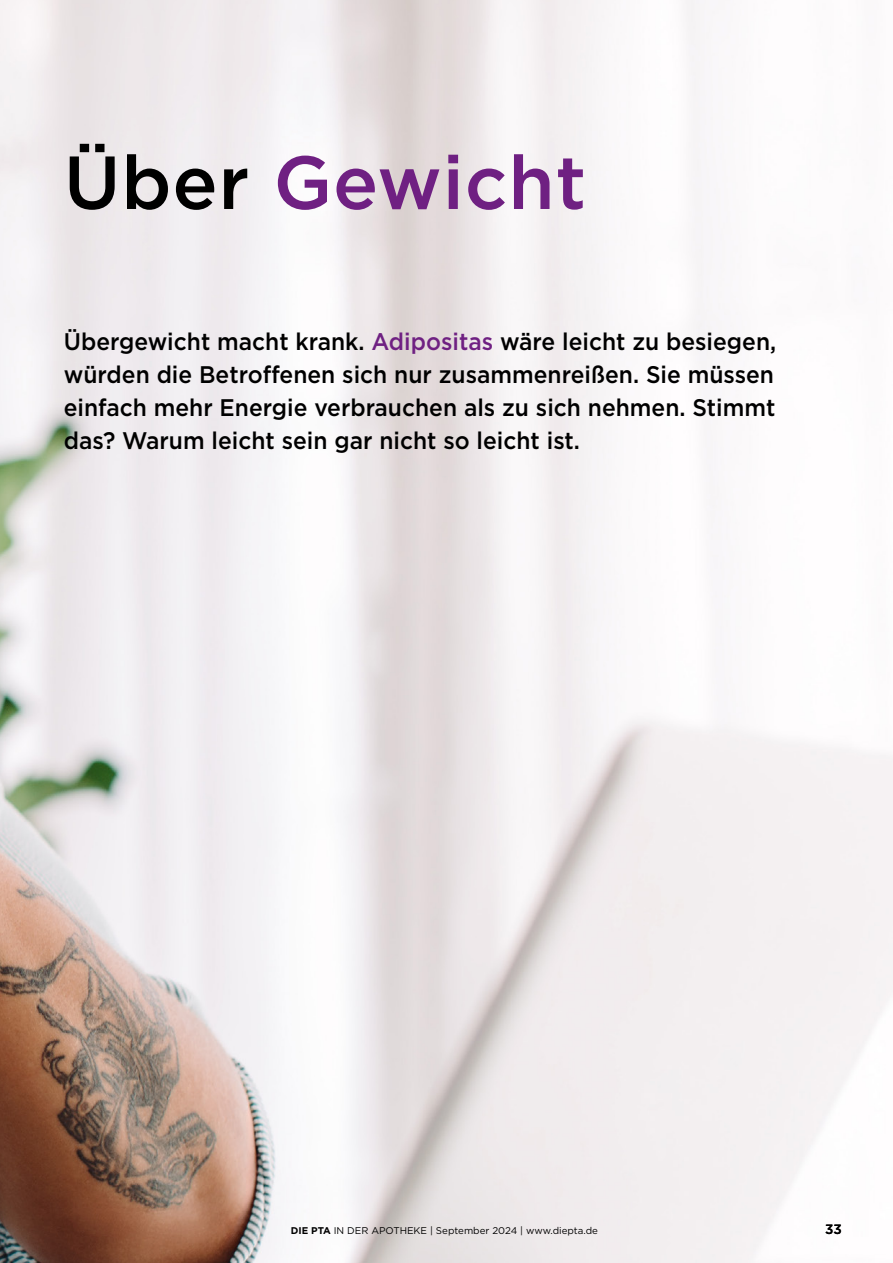
<style>
.page{position:relative;width:893px;height:1263px;background:#fff}
.page>*{position:absolute;margin:0;border:0;box-sizing:border-box;transform-origin:0 0}
.t1{font:500 75px "Gotham";letter-spacing:.01em;color:#6f2082}
.t2{font:500 24px/33px "Gotham";color:#000;text-align:justify;scale:.95 1}
.t3{font:500 13.5px "Gotham";color:#000}
.t4{font:9.75px "Gotham";color:#000}
.s1{color:#000}
.s2{color:#6f2082}
.s3{font-weight:700}
</style>
<div class="page">
<img style="left:0;top:0;width:893px;height:1263px">
<h1 class="t1" style="left:64px;top:133px;width:524px"><span class="s1">Über</span> Gewicht</h1>
<p class="t2" style="left:64px;top:325px;width:751px">Übergewicht macht krank. <span class="s2">Adipositas</span> wäre leicht zu besiegen, würden die Betroffenen sich nur zusammenreißen. Sie müssen einfach mehr Energie verbrauchen als zu sich nehmen. Stimmt das? Warum leicht sein gar nicht so leicht ist.</p>
<p class="t4" style="left:291px;top:1224px;width:309px"><span class="s3">DIE PTA</span> IN DER APOTHEKE | September 2024 | www.diepta.de</p>
<p class="t3" style="left:825px;top:1220px;width:18px">33</p>
</div>
